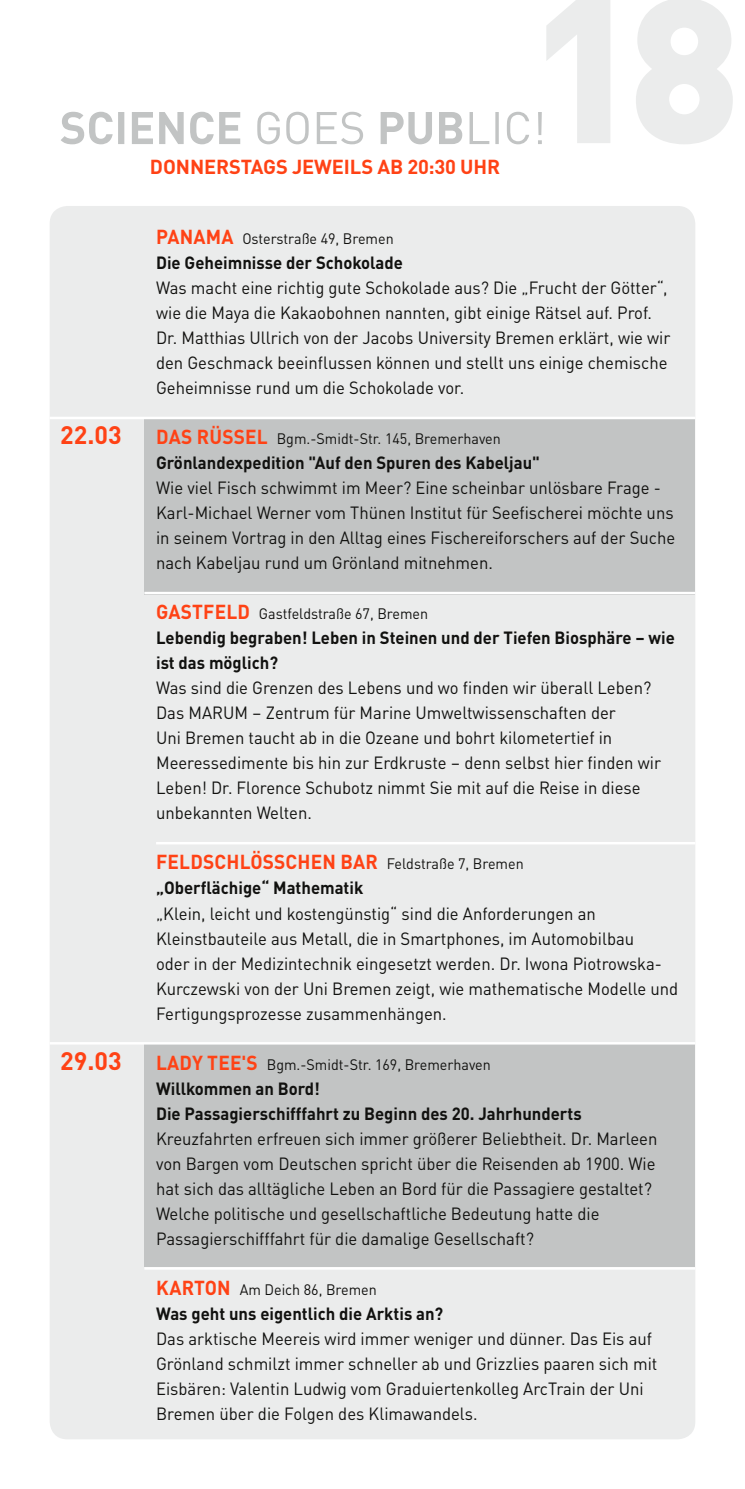
<style>
.page{position:relative;width:745px;height:1489px;background:#fff}
.page>*{position:absolute;margin:0;border:0;box-sizing:border-box;transform-origin:0 0}
.t1{font:700 25px "DINOT";color:#ff4215}
.t2{font:700 20px "DINOT";letter-spacing:-.005em;color:#ff4215;scale:.95 1}
.t3{font:700 20px "DINOT";letter-spacing:-.005em;color:#ff4215}
.t4{font:17.5px/25px "DINOT";color:#11110f;scale:.95 1}
.t5{font:700 17.5px/25px "DINOT";color:#11110f;scale:.95 1}
.t6{font:15px "DINOT";color:#11110f;scale:.95 1}
.s1{font-weight:700;font-size:20px;color:#ff4215}
.s2{font-weight:400;font-size:15px;color:#11110f}
</style>
<div class="page">
<div style="left:50px;top:206px;width:644px;height:1233px;background:#ebecec;border-radius:18px"></div>
<div style="left:144px;top:419px;width:550px;height:175px;background:#c2c4c4"></div>
<div style="left:144px;top:1044px;width:550px;height:222px;background:#c2c4c4"></div>
<hr style="left:156px;top:841px;width:538px;height:3px;background:#fff">
<hr style="left:144px;top:591px;width:550px;height:3px;background:#fff">
<hr style="left:50px;top:416px;width:644px;height:3px;background:#fff">
<hr style="left:50px;top:1041px;width:644px;height:3px;background:#fff">
<hr style="left:144px;top:1266px;width:550px;height:3px;background:#fff">
<svg style="left:61px;top:0;width:671px;height:144px"></svg>
<h1 class="t1" style="left:60px;top:415px;width:63px">22.03</h1>
<h1 class="t1" style="left:60px;top:1040px;width:63px">29.03</h1>
<p class="t3" style="left:150px;top:151px;width:351px">DONNERSTAGS JEWEILS AB 20:30 UHR</p>
<p class="t6" style="left:156px;top:227px;width:251px"><span class="s1">PANAMA</span> Osterstraße 49, Bremen</p>
<p class="t5" style="left:156px;top:249px;width:261px">Die Geheimnisse der Schokolade</p>
<p class="t4" style="left:156px;top:274px;width:542px">Was macht eine richtig gute Schokolade aus? Die „Frucht der Götter“, wie die Maya die Kakaobohnen nannten, gibt einige Rätsel auf. Prof.<br>Dr. Matthias Ullrich von der Jacobs University Bremen erklärt, wie wir den Geschmack beeinflussen können und stellt uns einige chemische Geheimnisse rund um die Schokolade vor.</p>
<p class="t6" style="left:156px;top:427px;width:364px"><span class="s1">DAS RÜSSEL</span> Bgm.-Smidt-Str. 145, Bremerhaven</p>
<p class="t5" style="left:156px;top:449px;width:405px">Grönlandexpedition "Auf den Spuren des Kabeljau"</p>
<p class="t4" style="left:156px;top:474px;width:547px">Wie viel Fisch schwimmt im Meer? Eine scheinbar unlösbare Frage - Karl-Michael Werner vom Thünen Institut für Seefischerei möchte uns in seinem Vortrag in den Alltag eines Fischereiforschers auf der Suche nach Kabeljau rund um Grönland mitnehmen.</p>
<p class="t6" style="left:156px;top:602px;width:288px"><span class="s1">GASTFELD</span> Gastfeldstraße 67, Bremen</p>
<p class="t5" style="left:156px;top:624px;width:547px">Lebendig begraben! Leben in Steinen und der Tiefen Biosphäre – wie ist das möglich?</p>
<p class="t4" style="left:156px;top:674px;width:532px">Was sind die Grenzen des Lebens und wo finden wir überall Leben?<br>Das MARUM – Zentrum für Marine Umweltwissenschaften der<br>Uni Bremen taucht ab in die Ozeane und bohrt kilometertief in Meeressedimente bis hin zur Erdkruste – denn selbst hier finden wir Leben! Dr. Florence Schubotz nimmt Sie mit auf die Reise in diese unbekannten Welten.</p>
<p class="t2" style="left:156px;top:846px;width:388px">FELDSCHLÖSSCHEN BAR <span class="s2">Feldstraße 7, Bremen</span></p>
<p class="t5" style="left:156px;top:874px;width:219px">„Oberflächige“ Mathematik</p>
<p class="t4" style="left:156px;top:899px;width:551px">„Klein, leicht und kostengünstig“ sind die Anforderungen an Kleinstbauteile aus Metall, die in Smartphones, im Automobilbau<br>oder in der Medizintechnik eingesetzt werden. Dr. Iwona Piotrowska-Kurczewski von der Uni Bremen zeigt, wie mathematische Modelle und Fertigungsprozesse zusammenhängen.</p>
<p class="t6" style="left:156px;top:1052px;width:353px"><span class="s1">LADY TEE'S</span> Bgm.-Smidt-Str. 169, Bremerhaven</p>
<p class="t5" style="left:156px;top:1074px;width:449px">Willkommen an Bord!<br>Die Passagierschifffahrt zu Beginn des 20. Jahrhunderts</p>
<p class="t4" style="left:156px;top:1124px;width:529px">Kreuzfahrten erfreuen sich immer größerer Beliebtheit. Dr. Marleen von Bargen vom Deutschen spricht über die Reisenden ab 1900. Wie hat sich das alltägliche Leben an Bord für die Passagiere gestaltet?<br>Welche politische und gesellschaftliche Bedeutung hatte die Passagierschifffahrt für die damalige Gesellschaft?</p>
<p class="t6" style="left:156px;top:1277px;width:234px"><span class="s1">KARTON</span> Am Deich 86, Bremen</p>
<p class="t5" style="left:156px;top:1299px;width:304px">Was geht uns eigentlich die Arktis an?</p>
<p class="t4" style="left:156px;top:1324px;width:529px">Das arktische Meereis wird immer weniger und dünner. Das Eis auf Grönland schmilzt immer schneller ab und Grizzlies paaren sich mit Eisbären: Valentin Ludwig vom Graduiertenkolleg ArcTrain der Uni Bremen über die Folgen des Klimawandels.</p>
</div>
